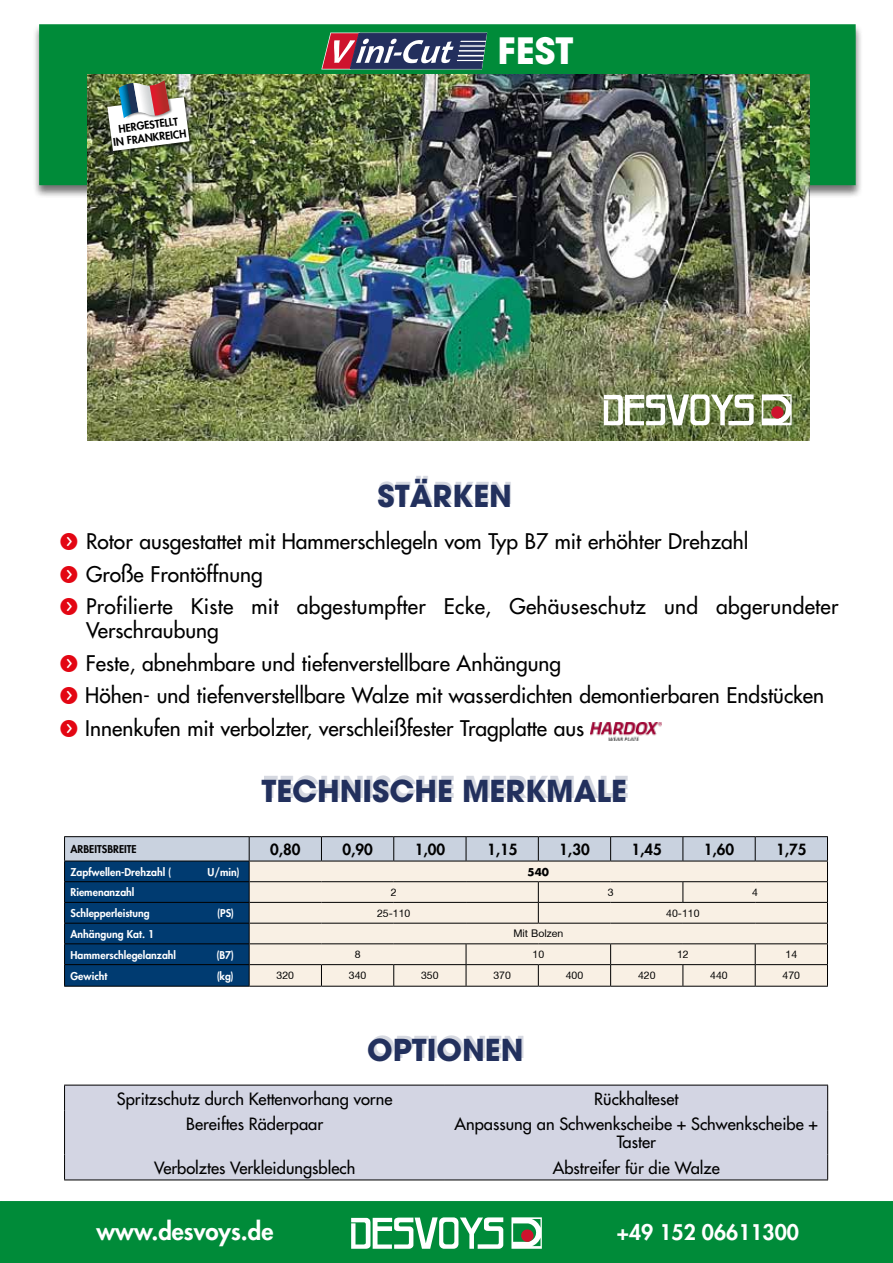
<style>
.page{position:relative;width:893px;height:1263px;background:#fff}
.page>*{position:absolute;margin:0;border:0;box-sizing:border-box;transform-origin:0 0}
.t1{font:700 36px "Avant Garde LT";color:#fff}
.t2{font:700 30px "Avant Garde LT";color:#22305d}
.t3{font:800 24px "Futura Std";color:#fff}
.t4{font:500 21px/32.5px "Futura Std";color:#000}
.t5{font:800 21px "Futura Std";color:#fff}
.t6{font:500 16.5px/18px "Futura Std";color:#000;text-align:center}
.t7{font:800 15px "Futura Std";color:#000}
.t8{font:800 10.65px/12.8px "Futura";color:#000;text-align:center}
.t9{font:800 10.5px "Futura Std";color:#fff}
.t10{font:10.5px "Helvetica Neue";color:#000}
.t11{font:800 10.5px "Futura Std";color:#020203}
.t12{font:700 10.5px "Futura Std";color:#000}
.s1{font-family:"Button Bonus Circle Negative";font-weight:400;color:#e30613}
</style>
<div class="page">
<div style="left:1px;top:1202px;width:891px;height:60px;background:#008b39"></div>
<div style="left:0;top:1201px;width:893px;height:62px;border:2px solid #008b39"></div>
<div style="left:32px;top:24px;width:831px;height:175px;background:#000;opacity:.55"></div>
<div style="left:39px;top:24px;width:817px;height:161px;background:#008b39;border:2px solid #008b39"></div>
<img style="left:591px;top:723px;width:71px;height:18px">
<svg style="left:351px;top:1217px;width:152px;height:32px"></svg>
<svg style="left:511px;top:1217px;width:31px;height:32px"></svg>
<div style="left:521px;top:1229px;width:13px;height:13px;background:#ce132d;border-radius:50%"></div>
<div style="left:64px;top:1085px;width:764px;height:94px;background:#d3d5e3"></div>
<hr style="left:64px;top:1179px;width:381px;height:1px;background:#000">
<hr style="left:445px;top:1179px;width:383px;height:1px;background:#000">
<svg style="left:321px;top:33px;width:166px;height:36px;background:#655a76"></svg>
<img style="left:87px;top:75px;width:722px;height:366px">
<svg style="left:604px;top:394px;width:150px;height:31px"></svg>
<svg style="left:762px;top:394px;width:30px;height:31px"></svg>
<div style="left:771px;top:406px;width:12px;height:12px;background:#ce132d;border-radius:50%"></div>
<hr style="left:64px;top:836px;width:185px;height:1px;background:#000">
<hr style="left:64px;top:986px;width:185px;height:1px;background:#000">
<hr style="left:249px;top:836px;width:72px;height:1px;background:#000">
<hr style="left:321px;top:836px;width:73px;height:1px;background:#000">
<hr style="left:394px;top:836px;width:72px;height:1px;background:#000">
<hr style="left:466px;top:836px;width:72px;height:1px;background:#000">
<hr style="left:538px;top:836px;width:73px;height:1px;background:#000">
<hr style="left:611px;top:836px;width:72px;height:1px;background:#000">
<hr style="left:683px;top:836px;width:72px;height:1px;background:#000">
<hr style="left:755px;top:836px;width:73px;height:1px;background:#000">
<svg style="left:64px;top:837px;width:764px;height:149px;background:#b5bcc1"></svg>
<hr style="left:249px;top:986px;width:72px;height:1px;background:#000">
<hr style="left:321px;top:986px;width:73px;height:1px;background:#000">
<hr style="left:394px;top:986px;width:72px;height:1px;background:#000">
<hr style="left:466px;top:986px;width:72px;height:1px;background:#000">
<hr style="left:538px;top:986px;width:73px;height:1px;background:#000">
<hr style="left:611px;top:986px;width:72px;height:1px;background:#000">
<hr style="left:683px;top:986px;width:72px;height:1px;background:#000">
<hr style="left:755px;top:986px;width:73px;height:1px;background:#000">
<img style="left:106px;top:96px;width:87px;height:59px">
<img style="left:107px;top:80px;width:82px;height:71px">
<p class="t8" style="left:111px;top:124px;width:75px;rotate:-7deg">HERGESTELLT<br>IN FRANKREICH</p>
<h1 class="t1" style="left:497px;top:28px;width:77px">FEST</h1>
<h2 class="t2" style="left:379px;top:473px;width:136px">STÄRKEN</h2>
<p class="t4" style="left:59px;top:525px;width:781px"><span class="s1">f</span> Rotor ausgestattet mit Hammerschlegeln vom Typ B7 mit erhöhter Drehzahl<br><span class="s1">f</span> Große Frontöffnung<br><span class="s1">f</span> Profilierte Kiste mit abgestumpfter Ecke, Gehäuseschutz und abgerundeter</p>
<p class="t4" style="left:59px;top:614px;width:767px;text-indent:28px">Verschraubung<br><span class="s1">f</span> Feste, abnehmbare und tiefenverstellbare Anhängung<br><span class="s1">f</span> Höhen- und tiefenverstellbare Walze mit wasserdichten demontierbaren Endstücken <span class="s1">f</span> Innenkufen mit verbolzter, verschleißfester Tragplatte aus</p>
<h2 class="t2" style="left:264px;top:768px;width:367px">TECHNISCHE MERKMALE</h2>
<p class="t11" style="left:71px;top:843px;width:68px">ARBEITSBREITE</p>
<p class="t7" style="left:270px;top:840px;width:32px">0,80</p>
<p class="t7" style="left:342px;top:840px;width:32px">0,90</p>
<p class="t7" style="left:415px;top:840px;width:32px">1,00</p>
<p class="t7" style="left:487px;top:840px;width:32px">1,15</p>
<p class="t7" style="left:559px;top:840px;width:32px">1,30</p>
<p class="t7" style="left:632px;top:840px;width:32px">1,45</p>
<p class="t7" style="left:704px;top:840px;width:32px">1,60</p>
<p class="t7" style="left:776px;top:840px;width:32px">1,75</p>
<p class="t9" style="left:71px;top:865px;width:102px">Zapfwellen-Drehzahl (</p>
<p class="t9" style="left:208px;top:865px;width:34px">U/min)</p>
<p class="t12" style="left:527px;top:865px;width:23px">540</p>
<p class="t9" style="left:71px;top:886px;width:65px">Riemenanzahl</p>
<p class="t10" style="left:391px;top:887px;width:7px">2</p>
<p class="t10" style="left:608px;top:887px;width:7px">3</p>
<p class="t10" style="left:752px;top:887px;width:7px">4</p>
<p class="t9" style="left:71px;top:906px;width:81px">Schlepperleistung</p>
<p class="t9" style="left:217px;top:906px;width:18px">(PS)</p>
<p class="t10" style="left:377px;top:908px;width:35px">25-110</p>
<p class="t10" style="left:666px;top:908px;width:35px">40-110</p>
<p class="t9" style="left:71px;top:927px;width:85px">Anhängung Kat. 1</p>
<p class="t10" style="left:513px;top:929px;width:51px">Mit Bolzen</p>
<p class="t9" style="left:71px;top:948px;width:107px">Hammerschlegelanzahl</p>
<p class="t9" style="left:216px;top:948px;width:19px">(B7)</p>
<p class="t10" style="left:355px;top:949px;width:7px">8</p>
<p class="t10" style="left:532px;top:949px;width:13px">10</p>
<p class="t10" style="left:677px;top:949px;width:13px">12</p>
<p class="t10" style="left:785px;top:949px;width:13px">14</p>
<p class="t9" style="left:71px;top:969px;width:38px">Gewicht</p>
<p class="t9" style="left:217px;top:969px;width:19px">(kg)</p>
<p class="t10" style="left:277px;top:971px;width:19px">320</p>
<p class="t10" style="left:349px;top:971px;width:19px">340</p>
<p class="t10" style="left:421px;top:971px;width:19px">350</p>
<p class="t10" style="left:493px;top:971px;width:19px">370</p>
<p class="t10" style="left:566px;top:971px;width:19px">400</p>
<p class="t10" style="left:638px;top:971px;width:19px">420</p>
<p class="t10" style="left:710px;top:971px;width:19px">440</p>
<p class="t10" style="left:783px;top:971px;width:19px">470</p>
<h2 class="t2" style="left:370px;top:1027px;width:158px">OPTIONEN</h2>
<p class="t6" style="left:117px;top:1090px;width:277px">Spritzschutz durch Kettenvorhang vorne</p>
<p class="t6" style="left:594px;top:1090px;width:86px">Rückhalteset</p>
<p class="t6" style="left:186px;top:1115px;width:139px">Bereiftes Räderpaar</p>
<p class="t6" style="left:455px;top:1115px;width:365px">Anpassung an Schwenkscheibe + Schwenkscheibe +<br>Taster</p>
<p class="t6" style="left:154px;top:1159px;width:203px">Verbolztes Verkleidungsblech</p>
<p class="t6" style="left:553px;top:1159px;width:168px">Abstreifer für die Walze</p>
<p class="t3" style="left:96px;top:1216px;width:178px">www.desvoys.de</p>
<p class="t5" style="left:617px;top:1218px;width:184px">+49 152 06611300</p>
</div>
